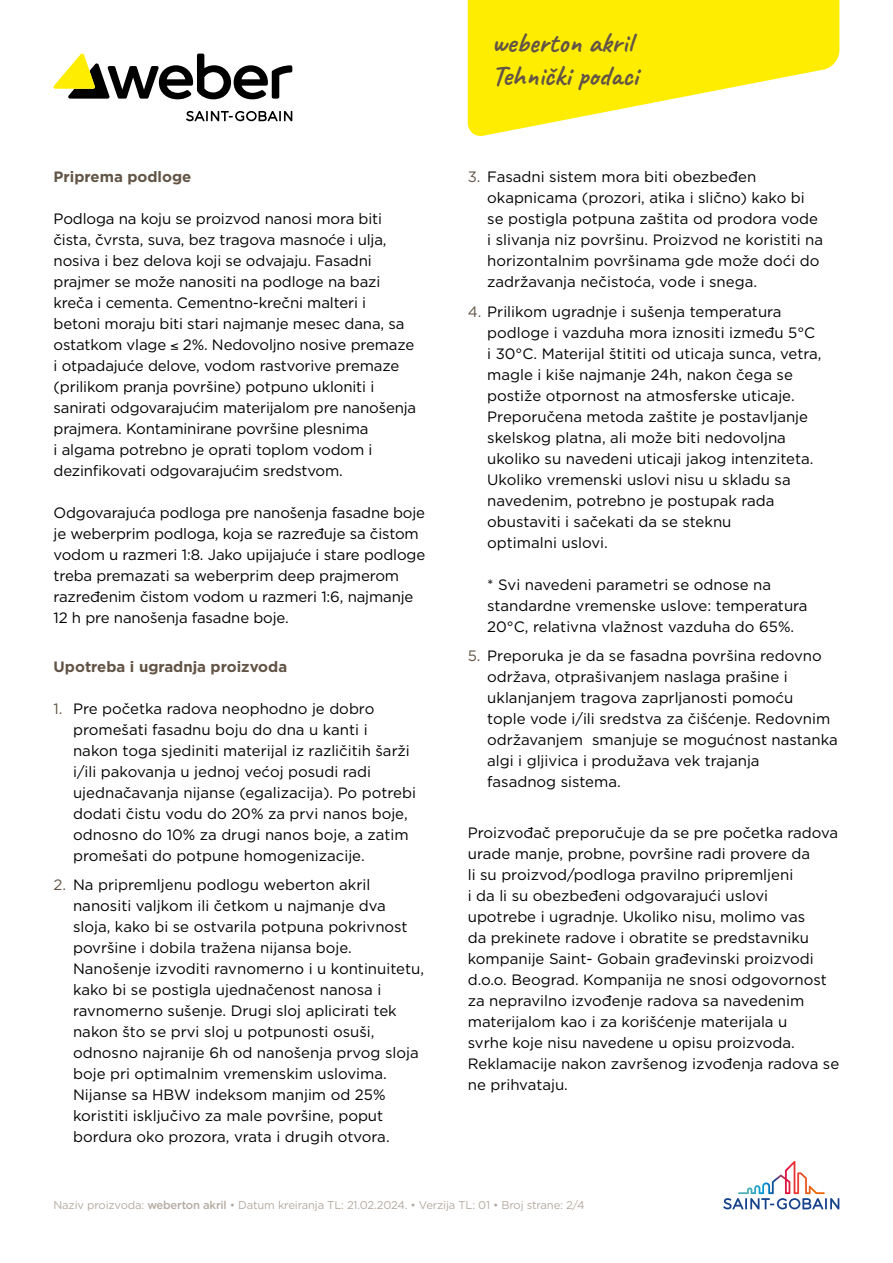
<style>
.page{position:relative;width:893px;height:1263px;background:#fff}
.page>*{position:absolute;margin:0;border:0;box-sizing:border-box;transform-origin:0 0}
.t1{font:700 28.5px/33px "Caveat";color:#625446}
.t2{font:15px/21px "Gotham";color:#000}
.t3{font:700 15px "Gotham";color:#625446}
.t4{font:11.25px "Gotham";letter-spacing:-.015em;color:#b4aaa1}
.s1{color:#625446}
.s2{font-weight:500}
</style>
<div class="page">
<svg style="left:468px;top:0;width:371px;height:136px;fill:#ffed00"></svg>
<svg style="left:186px;top:111px;width:106px;height:10px"></svg>
<svg style="left:53px;top:53px;width:239px;height:46px"></svg>
<svg style="left:723px;top:1161px;width:116px;height:48px"></svg>
<p class="t3" style="left:54px;top:167px;width:139px">Priprema podloge</p>
<p class="t2" style="left:54px;top:208px;width:364px">Podloga na koju se proizvod nanosi mora biti čista, čvrsta, suva, bez tragova masnoće i ulja, nosiva i bez delova koji se odvajaju. Fasadni prajmer se može nanositi na podloge na bazi kreča i cementa. Cementno-krečni malteri i betoni moraju biti stari najmanje mesec dana, sa ostatkom vlage ≤ 2%. Nedovoljno nosive premaze i otpadajuće delove, vodom rastvorive premaze (prilikom pranja površine) potpuno ukloniti i sanirati odgovarajućim materijalom pre nanošenja prajmera. Kontaminirane površine plesnima<br>i algama potrebno je oprati toplom vodom i dezinfikovati odgovarajućim sredstvom.</p>
<p class="t2" style="left:54px;top:502px;width:373px">Odgovarajuća podloga pre nanošenja fasadne boje je weberprim podloga, koja se razređuje sa čistom vodom u razmeri 1:8. Jako upijajuće i stare podloge treba premazati sa weberprim deep prajmerom razređenim čistom vodom u razmeri 1:6, najmanje 12 h pre nanošenja fasadne boje.</p>
<p class="t3" style="left:54px;top:656px;width:235px">Upotreba i ugradnja proizvoda</p>
<p class="t2" style="left:73px;top:698px;width:344px;text-indent:-20px"><span class="s1">1.</span> Pre početka radova neophodno je dobro promešati fasadnu boju do dna u kanti i nakon toga sjediniti materijal iz različitih šarži i/ili pakovanja u jednoj većoj posudi radi ujednačavanja nijanse (egalizacija). Po potrebi dodati čistu vodu do 20% za prvi nanos boje, odnosno do 10% za drugi nanos boje, a zatim promešati do potpune homogenizacije.</p>
<p class="t2" style="left:73px;top:874px;width:352px;text-indent:-20px"><span class="s1">2.</span> Na pripremljenu podlogu weberton akril nanositi valjkom ili četkom u najmanje dva sloja, kako bi se ostvarila potpuna pokrivnost površine i dobila tražena nijansa boje.<br>Nanošenje izvoditi ravnomerno i u kontinuitetu, kako bi se postigla ujednačenost nanosa i ravnomerno sušenje. Drugi sloj aplicirati tek nakon što se prvi sloj u potpunosti osuši, odnosno najranije 6h od nanošenja prvog sloja boje pri optimalnim vremenskim uslovima.<br>Nijanse sa HBW indeksom manjim od 25% koristiti isključivo za male površine, poput bordura oko prozora, vrata i drugih otvora.</p>
<h1 class="t1" style="left:492px;top:26px;width:148px">weberton akril<br>Tehnički podaci</h1>
<p class="t2" style="left:487px;top:166px;width:337px;text-indent:-20px"><span class="s1">3.</span> Fasadni sistem mora biti obezbeđen okapnicama (prozori, atika i slično) kako bi se postigla potpuna zaštita od prodora vode i slivanja niz površinu. Proizvod ne koristiti na horizontalnim površinama gde može doći do zadržavanja nečistoća, vode i snega.</p>
<p class="t2" style="left:487px;top:301px;width:336px;text-indent:-20px"><span class="s1">4.</span> Prilikom ugradnje i sušenja temperatura podloge i vazduha mora iznositi između 5°C i 30°C. Materijal štititi od uticaja sunca, vetra, magle i kiše najmanje 24h, nakon čega se postiže otpornost na atmosferske uticaje.<br>Preporučena metoda zaštite je postavljanje skelskog platna, ali može biti nedovoljna ukoliko su navedeni uticaji jakog intenziteta.<br>Ukoliko vremenski uslovi nisu u skladu sa navedenim, potrebno je postupak rada obustaviti i sačekati da se steknu<br>optimalni uslovi.</p>
<p class="t2" style="left:487px;top:574px;width:322px">* Svi navedeni parametri se odnose na standardne vremenske uslove: temperatura<br>20°C, relativna vlažnost vazduha do 65%.</p>
<p class="t2" style="left:487px;top:645px;width:352px;text-indent:-20px"><span class="s1">5.</span> Preporuka je da se fasadna površina redovno održava, otprašivanjem naslaga prašine i uklanjanjem tragova zaprljanosti pomoću<br>tople vode i/ili sredstva za čišćenje. Redovnim održavanjem smanjuje se mogućnost nastanka algi i gljivica i produžava vek trajanja<br>fasadnog sistema.</p>
<p class="t2" style="left:468px;top:822px;width:373px">Proizvođač preporučuje da se pre početka radova urade manje, probne, površine radi provere da<br>li su proizvod/podloga pravilno pripremljeni<br>i da li su obezbeđeni odgovarajući uslovi upotrebe i ugradnje. Ukoliko nisu, molimo vas<br>da prekinete radove i obratite se predstavniku kompanije Saint- Gobain građevinski proizvodi d.o.o. Beograd. Kompanija ne snosi odgovornost za nepravilno izvođenje radova sa navedenim materijalom kao i za korišćenje materijala u<br>svrhe koje nisu navedene u opisu proizvoda.<br>Reklamacije nakon završenog izvođenja radova se ne prihvataju.</p>
<p class="t4" style="left:54px;top:1198px;width:533px">Naziv proizvoda: <span class="s2">weberton akril</span> • Datum kreiranja TL: 21.02.2024. • Verzija TL: 01 • Broj strane: 2/4</p>
</div>
